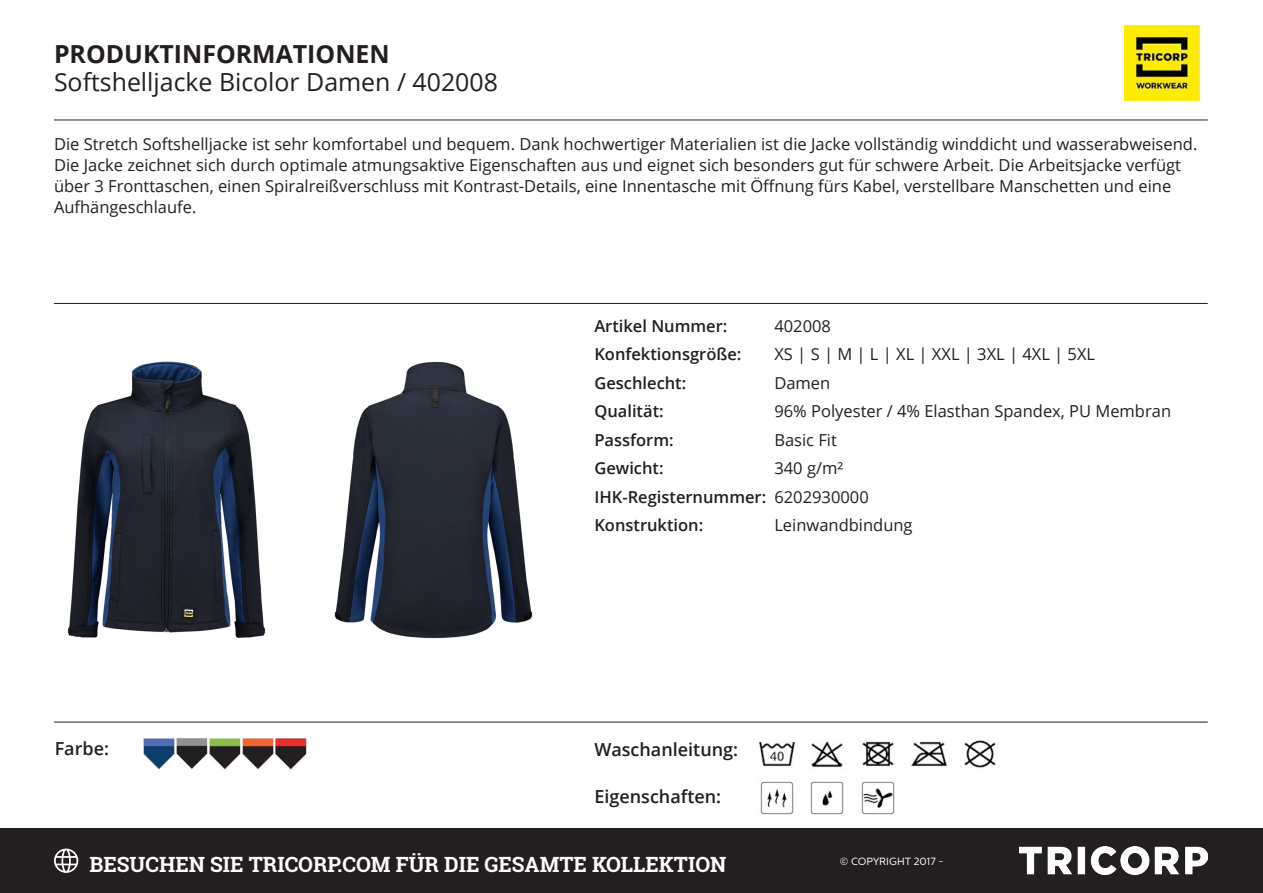
<style>
.page{position:relative;width:1263px;height:893px;background:#fff}
.page>*{position:absolute;margin:0;border:0;box-sizing:border-box;transform-origin:0 0}
.t1{font:24.9px "Open Sans";color:#231f20}
.t2{font:700 24.9px "Open Sans";color:#231f20}
.t3{font:700 21px "Roboto Slab";color:#fff}
.t4{font:600 18px "Open Sans";color:#231f20}
.Kenmerken{font:16.5px/21px "Open Sans";color:#231f20}
.Kenmerk{font:600 16.5px "Open Sans";color:#231f20}
.Kenmerk-2{font:16.5px "Open Sans";color:#231f20}
.t5{font:10.5px "Centrale Sans";color:#fff}
.s1{font-weight:400}
</style>
<div class="page">
<img style="left:1124px;top:26px;width:75px;height:74px">
<img style="left:67px;top:361px;width:199px;height:277px">
<img style="left:334px;top:361px;width:199px;height:278px">
<img style="left:862px;top:741px;width:32px;height:25px">
<img style="left:758px;top:741px;width:38px;height:25px">
<img style="left:811px;top:741px;width:32px;height:27px">
<img style="left:964px;top:740px;width:32px;height:28px">
<img style="left:911px;top:741px;width:37px;height:25px">
<img style="left:861px;top:781px;width:34px;height:34px">
<img style="left:760px;top:781px;width:34px;height:34px">
<img style="left:810px;top:781px;width:34px;height:34px">
<img style="left:143px;top:738px;width:31px;height:31px">
<img style="left:176px;top:738px;width:31px;height:31px">
<img style="left:209px;top:738px;width:31px;height:31px">
<img style="left:242px;top:738px;width:31px;height:31px">
<img style="left:276px;top:738px;width:31px;height:31px">
<hr style="left:54px;top:120px;width:1154px;height:1px;background:#231f20">
<hr style="left:54px;top:303px;width:1154px;height:1px;background:#231f20">
<hr style="left:54px;top:722px;width:1154px;height:1px;background:#231f20">
<div style="left:0;top:828px;width:1263px;height:65px;background:#231f20"></div>
<svg style="left:54px;top:849px;width:24px;height:24px"></svg>
<img style="left:1020px;top:847px;width:188px;height:28px">
<p class="t2" style="left:54px;top:36px;width:337px">PRODUKTINFORMATIONEN</p>
<p class="t1" style="left:54px;top:65px;width:445px">Softshelljacke Bicolor Damen / 402008</p>
<p class="Kenmerken" style="left:54px;top:133px;width:1145px">Die Stretch Softshelljacke ist sehr komfortabel und bequem. Dank hochwertiger Materialien ist die Jacke vollständig winddicht und wasserabweisend.<br>Die Jacke zeichnet sich durch optimale atmungsaktive Eigenschaften aus und eignet sich besonders gut für schwere Arbeit. Die Arbeitsjacke verfügt über 3 Fronttaschen, einen Spiralreißverschluss mit Kontrast-Details, eine Innentasche mit Öffnung fürs Kabel, verstellbare Manschetten und eine Aufhängeschlaufe.</p>
<p class="t4" style="left:55px;top:736px;width:56px">Farbe:</p>
<p class="Kenmerk" style="left:594px;top:314px;width:135px">Artikel Nummer:</p>
<p class="Kenmerk-2" style="left:774px;top:314px;width:58px">402008</p>
<p class="Kenmerk" style="left:594px;top:343px;width:149px">Konfektionsgröße:</p>
<p class="Kenmerk-2" style="left:774px;top:343px;width:322px">XS | S | M | L | XL | XXL | 3XL | 4XL | 5XL</p>
<p class="Kenmerk" style="left:594px;top:371px;width:93px">Geschlecht:</p>
<p class="Kenmerk-2" style="left:774px;top:371px;width:57px">Damen</p>
<p class="Kenmerk" style="left:594px;top:400px;width:71px">Qualität:</p>
<p class="Kenmerk-2" style="left:774px;top:400px;width:398px">96% Polyester / 4% Elasthan Spandex, PU Membran</p>
<p class="Kenmerk" style="left:594px;top:428px;width:81px">Passform:</p>
<p class="Kenmerk-2" style="left:774px;top:428px;width:64px">Basic Fit</p>
<p class="Kenmerk" style="left:594px;top:457px;width:71px">Gewicht:</p>
<p class="Kenmerk-2" style="left:774px;top:457px;width:70px">340 g/m²</p>
<p class="Kenmerk" style="left:594px;top:485px;width:276px">IHK-Registernummer: <span class="s1">6202930000</span></p>
<p class="Kenmerk" style="left:594px;top:514px;width:110px">Konstruktion:</p>
<p class="Kenmerk-2" style="left:774px;top:514px;width:140px">Leinwandbindung</p>
<p class="t4" style="left:594px;top:737px;width:145px">Waschanleitung:</p>
<p class="t4" style="left:594px;top:784px;width:128px">Eigenschaften:</p>
<p class="t3" style="left:90px;top:850px;width:638px">BESUCHEN SIE TRICORP.COM FÜR DIE GESAMTE KOLLEKTION</p>
<p class="t5" style="left:840px;top:855px;width:106px">© COPYRIGHT 2017 -</p>
</div>
